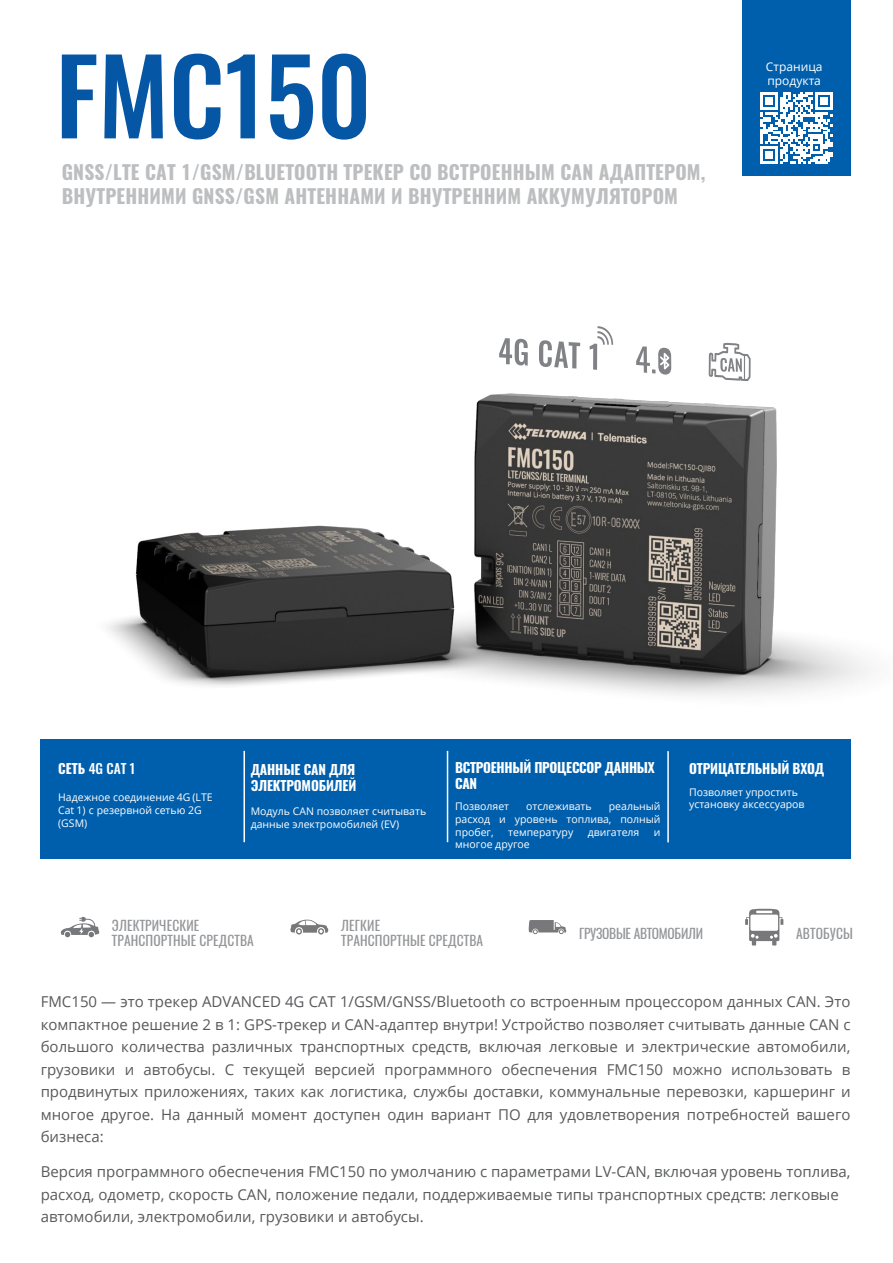
<style>
.page{position:relative;width:893px;height:1263px;background:#fff}
.page>*{position:absolute;margin:0;border:0;box-sizing:border-box;transform-origin:0 0}
.t1{font:500 103.5px "Oswald";color:#0556a5}
.t2{font:700 19.5px/24px "Oswald";letter-spacing:.01em;color:#bcbec0}
.t3{font:15px/22.5px "Open Sans";color:#58595b;text-align:justify}
.t4{font:700 13.5px/16.2px "Oswald";letter-spacing:-.01em;color:#fff}
.t5{font:13.5px/15px "Oswald";letter-spacing:.01em;color:#939598}
.t6{font:13.5px "Oswald";letter-spacing:-.02em;color:#939598}
.t7{font:500 13.5px "Oswald";color:#fff}
.t8{font:12px/14.4px "Open Sans";color:#fff}
.t9{font:10.5px/12.6px "Open Sans";color:#fff}
.s1{font-weight:700}
.s2{font-style:inherit}
</style>
<div class="page">
<div style="left:41px;top:739px;width:810px;height:119px;background:#005fad"></div>
<img style="left:107px;top:355px;width:763px;height:404px">
<hr style="left:243px;top:751px;width:2px;height:91px;background:#fff">
<hr style="left:667px;top:751px;width:2px;height:91px;background:#fff">
<hr style="left:447px;top:751px;width:1px;height:91px;background:#fff">
<svg style="left:499px;top:338px;width:29px;height:28px"></svg>
<svg style="left:539px;top:340px;width:41px;height:28px"></svg>
<svg style="left:590px;top:326px;width:23px;height:44px"></svg>
<svg style="left:709px;top:343px;width:42px;height:38px"></svg>
<svg style="left:636px;top:347px;width:35px;height:27px"></svg>
<svg style="left:61px;top:917px;width:38px;height:20px"></svg>
<svg style="left:290px;top:920px;width:38px;height:14px"></svg>
<svg style="left:745px;top:909px;width:38px;height:36px"></svg>
<svg style="left:528px;top:920px;width:38px;height:14px"></svg>
<div style="left:743px;top:0;width:108px;height:176px;background:#005fad"></div>
<svg style="left:761px;top:92px;width:72px;height:72px"></svg>
<h1 class="t1" style="left:56px;top:42px;width:318px">FMC150</h1>
<h2 class="t2" style="left:62px;top:161px;width:645px">GNSS/LTE CAT 1/GSM/BLUETOOTH ТРЕКЕР СО ВСТРОЕННЫМ CAN АДАПТЕРОМ,<br>ВНУТРЕННИМИ GNSS/GSM АНТЕННАМИ И ВНУТРЕННИМ АККУМУЛЯТОРОМ</h2>
<p class="t8" style="left:766px;top:59px;width:58px">Страница продукта</p>
<p class="t7" style="left:58px;top:762px;width:78px"><span class="s1">СЕТЬ</span> 4G CAT 1</p>
<p class="t9" style="left:58px;top:791px;width:156px">Надежное соединение <span class="s2">4G (LTE<br>Cat 1)</span> с резервной сетью <span class="s2">2G (GSM)</span></p>
<p class="t4" style="left:251px;top:762px;width:107px">ДАННЫЕ CAN ДЛЯ<br>ЭЛЕКТРОМОБИЛЕЙ</p>
<p class="t9" style="left:251px;top:805px;width:177px">Модуль <span class="s2">CAN</span> позволяет считывать данные электромобилей <span class="s2">(EV)</span></p>
<p class="t4" style="left:455px;top:760px;width:201px">ВСТРОЕННЫЙ ПРОЦЕССОР ДАННЫХ<br>CAN</p>
<p class="t9" style="left:455px;top:800px;width:56px">Позволяет</p>
<p class="t9" style="left:526px;top:800px;width:67px">отслеживать</p>
<p class="t9" style="left:455px;top:800px;width:207px;text-align:justify;text-indent:154px">реальный расход и уровень топлива, полный пробег,</p>
<p class="t9" style="left:508px;top:825px;width:67px">температуру</p>
<p class="t9" style="left:588px;top:825px;width:53px">двигателя</p>
<p class="t9" style="left:654px;top:825px;width:8px">и</p>
<p class="t9" style="left:455px;top:838px;width:76px">многое другое</p>
<p class="t4" style="left:689px;top:761px;width:137px">ОТРИЦАТЕЛЬНЫЙ ВХОД</p>
<p class="t9" style="left:689px;top:785px;width:117px">Позволяет упростить установку аксессуаров</p>
<p class="t5" style="left:112px;top:918px;width:144px">ЭЛЕКТРИЧЕСКИЕ<br>ТРАНСПОРТНЫЕ СРЕДСТВА</p>
<p class="t5" style="left:341px;top:918px;width:144px">ЛЕГКИЕ<br>ТРАНСПОРТНЫЕ СРЕДСТВА</p>
<p class="t6" style="left:579px;top:924px;width:125px">ГРУЗОВЫЕ АВТОМОБИЛИ</p>
<p class="t5" style="left:796px;top:926px;width:58px">АВТОБУСЫ</p>
<p class="t3" style="left:41px;top:990px;width:811px">FMC150 — это трекер ADVANCED 4G CAT 1/GSM/GNSS/Bluetooth со встроенным процессором данных CAN. Это компактное решение 2 в 1: GPS-трекер и CAN-адаптер внутри! Устройство позволяет считывать данные CAN с большого количества различных транспортных средств, включая легковые и электрические автомобили, грузовики и автобусы. С текущей версией программного обеспечения FMC150 можно использовать в продвинутых приложениях, таких как логистика, службы доставки, коммунальные перевозки, каршеринг и многое другое. На данный момент доступен один вариант ПО для удовлетворения потребностей вашего бизнеса:</p>
<p class="t3" style="left:41px;top:1160px;width:811px;text-align:left">Версия программного обеспечения FMC150 по умолчанию с параметрами LV-CAN, включая уровень топлива, расход, одометр, скорость CAN, положение педали, поддерживаемые типы транспортных средств: легковые автомобили, электромобили, грузовики и автобусы.</p>
</div>
